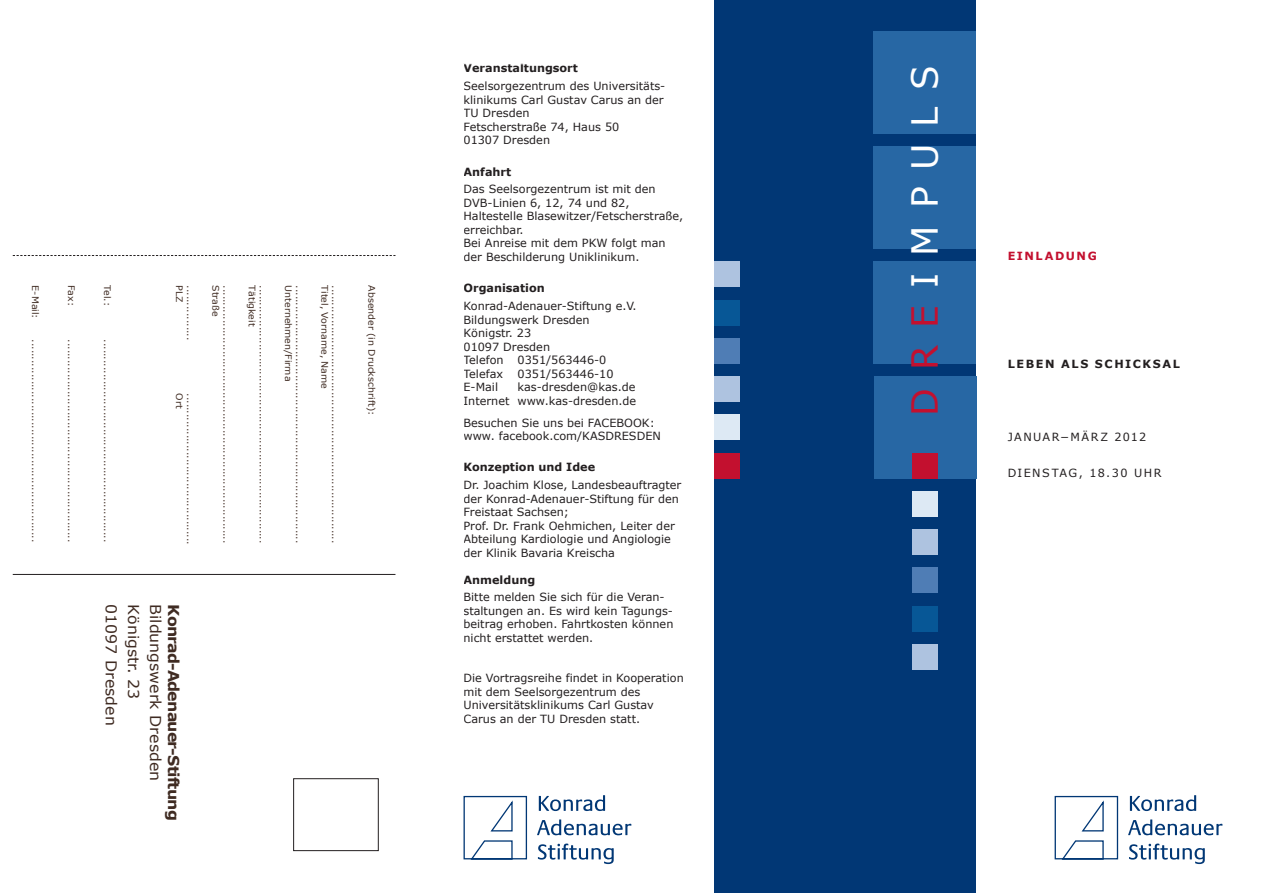
<style>
.page{position:relative;width:1263px;height:893px;background:#fff}
.page>*{position:absolute;margin:0;border:0;box-sizing:border-box;transform-origin:0 0}
.t1{font:36px "Verdana";letter-spacing:.48em;color:#fff}
.t2{font:15px "Verdana";color:#3f2b22;scale:1.05 1}
.t3{font:700 15px "Verdana";color:#3f2b22;scale:1.05 1}
.t4{font:11.25px/13.5px "Verdana";color:#231f20}
.t5{font:700 11.25px "Verdana";color:#231f20}
.t6{font:11.25px "Verdana";letter-spacing:.125em;color:#231f20}
.t7{font:700 11.25px "Verdana";letter-spacing:.14em;color:#231f20}
.t8{font:700 11.25px "Verdana";letter-spacing:.135em;color:#c3102f}
.t9{font:9px "Verdana";color:#3f2b22;scale:1.05 1}
.s1{color:#c3102f}
</style>
<div class="page">
<hr style="left:13px;top:574px;width:382px;height:1px;background:#231f20">
<div style="left:293px;top:778px;width:85px;height:73px;border:1px solid #231f20"></div>
<svg style="left:13px;top:255px;width:382px;height:1px"></svg>
<svg style="left:539px;top:795px;width:66px;height:16px"></svg>
<svg style="left:537px;top:819px;width:94px;height:16px"></svg>
<svg style="left:538px;top:843px;width:76px;height:21px"></svg>
<svg style="left:463px;top:795px;width:65px;height:65px"></svg>
<svg style="left:1130px;top:795px;width:66px;height:16px"></svg>
<svg style="left:1128px;top:819px;width:94px;height:16px"></svg>
<svg style="left:1129px;top:843px;width:76px;height:21px"></svg>
<svg style="left:1054px;top:795px;width:65px;height:65px"></svg>
<div style="left:714px;top:0;width:262px;height:893px;background:#013775"></div>
<div style="left:874px;top:32px;width:102px;height:102px;background:#2767a4"></div>
<div style="left:874px;top:147px;width:102px;height:102px;background:#2767a4"></div>
<div style="left:874px;top:261px;width:102px;height:103px;background:#2767a4"></div>
<div style="left:874px;top:376px;width:102px;height:102px;background:#2767a4"></div>
<div style="left:714px;top:453px;width:26px;height:25px;background:#c3102f"></div>
<div style="left:912px;top:644px;width:26px;height:26px;background:#aec3e0"></div>
<div style="left:912px;top:568px;width:26px;height:25px;background:#4f7db5"></div>
<div style="left:912px;top:529px;width:26px;height:26px;background:#aec3e0"></div>
<div style="left:912px;top:491px;width:26px;height:26px;background:#dde9f4"></div>
<div style="left:912px;top:606px;width:26px;height:25px;background:#075796"></div>
<div style="left:714px;top:300px;width:26px;height:25px;background:#075796"></div>
<div style="left:714px;top:338px;width:26px;height:26px;background:#4f7db5"></div>
<div style="left:714px;top:376px;width:26px;height:26px;background:#aec3e0"></div>
<div style="left:714px;top:415px;width:26px;height:25px;background:#dde9f4"></div>
<div style="left:714px;top:261px;width:26px;height:26px;background:#aec3e0"></div>
<div style="left:912px;top:453px;width:26px;height:25px;background:#c3102f"></div>
<p class="t9" style="left:41px;top:285px;width:33px;rotate:90deg">E-Mail:</p>
<p class="t9" style="left:41px;top:339px;width:195px;rotate:90deg">...........................................................</p>
<p class="t9" style="left:77px;top:285px;width:21px;rotate:90deg">Fax:</p>
<p class="t9" style="left:77px;top:339px;width:195px;rotate:90deg">...........................................................</p>
<p class="t9" style="left:113px;top:285px;width:21px;rotate:90deg">Tel.:</p>
<p class="t9" style="left:113px;top:339px;width:195px;rotate:90deg">...........................................................</p>
<p class="t9" style="left:185px;top:285px;width:52px;rotate:90deg">PLZ</p>
<p class="t9" style="left:196px;top:285px;width:54px;rotate:90deg">................</p>
<p class="t9" style="left:185px;top:393px;width:16px;rotate:90deg">Ort</p>
<p class="t9" style="left:196px;top:393px;width:146px;rotate:90deg">............................................</p>
<p class="t9" style="left:222px;top:285px;width:31px;rotate:90deg">Straße</p>
<p class="t9" style="left:232px;top:285px;width:247px;rotate:90deg">...........................................................................</p>
<p class="t9" style="left:258px;top:285px;width:41px;rotate:90deg">Tätigkeit</p>
<p class="t9" style="left:269px;top:285px;width:247px;rotate:90deg">...........................................................................</p>
<p class="t9" style="left:294px;top:285px;width:93px;rotate:90deg">U nternehmen/Firma</p>
<p class="t9" style="left:305px;top:285px;width:247px;rotate:90deg">...........................................................................</p>
<p class="t9" style="left:330px;top:285px;width:100px;rotate:90deg">Titel, Vorname, Name</p>
<p class="t9" style="left:341px;top:285px;width:247px;rotate:90deg">...........................................................................</p>
<h2 class="t2" style="left:121px;top:604px;width:117px;rotate:90deg">01097 Dresden</h2>
<h2 class="t2" style="left:143px;top:604px;width:92px;rotate:90deg">Königstr. 23</h2>
<h2 class="t2" style="left:165px;top:604px;width:170px;rotate:90deg">Bildungswerk Dresden</h2>
<h2 class="t3" style="left:183px;top:604px;width:208px;rotate:90deg">Konrad-Adenauer-Stiftung</h2>
<p class="t9" style="left:377px;top:285px;width:125px;rotate:90deg">Absender (in Druckschrift):</p>
<p class="t5" style="left:463px;top:61px;width:116px">Veranstaltungsort</p>
<p class="t4" style="left:463px;top:79px;width:203px">Seelsorgezentrum des U niversitäts&shy;klinikums Carl Gustav Carus an der<br>TU Dresden<br>Fetscherstraße 74, H aus 50<br>01307 Dresden</p>
<p class="t5" style="left:463px;top:164px;width:49px">Anfahrt</p>
<p class="t4" style="left:463px;top:182px;width:221px">Das Seelsorgezentrum ist mit den<br>DVB-Linien 6, 12, 74 und 82,<br>H altestelle Blasewitzer/Fetscherstraße, erreichbar.<br>Bei Anreise mit dem PKW folgt man der Beschilderung U niklinikum.</p>
<p class="t5" style="left:463px;top:281px;width:83px">Organisation</p>
<p class="t4" style="left:463px;top:299px;width:175px">Konrad-Adenauer-Stiftung e.V.<br>Bildungswerk Dresden<br>Königstr. 23<br>01097 Dresden<br>Telefon 0351/563446-0<br>Telefax</p>
<p class="t4" style="left:517px;top:366px;width:98px">0351/563446-10</p>
<p class="t4" style="left:463px;top:380px;width:174px;text-align:right">kas-dresden@kas.de<br>Internet www.kas-dresden.de</p>
<p class="t4" style="left:463px;top:415px;width:193px">Besuchen Sie uns bei FACEBOOK: www. facebook.com/KASDRES</p>
<p class="t4" style="left:463px;top:380px;width:36px">E-Mail</p>
<p class="t4" style="left:637px;top:429px;width:17px">DEN</p>
<p class="t5" style="left:463px;top:460px;width:133px">Konzeption und Idee</p>
<p class="t4" style="left:463px;top:478px;width:219px">Dr. Joachim Klose, Landesbeauftragter der Konrad-Adenauer-Stiftung für den Freistaat Sachsen;<br>Prof. Dr. Frank Oehmichen, Leiter der Abteilung Kardiologie und Angiologie der Klinik Bavaria Kreischa</p>
<p class="t5" style="left:463px;top:572px;width:73px">Anmeldung</p>
<p class="t4" style="left:463px;top:590px;width:211px">Bitte melden Sie sich für die Veran&shy;staltungen an. Es wird kein Tagungs&shy;beitrag erhoben. Fahrtkosten können nicht erstattet werden.</p>
<p class="t4" style="left:463px;top:671px;width:222px">Die Vortragsreihe findet in Kooperation mit dem Seelsorgezentrum des<br>U niversitätsklinikums Carl Gustav Carus an der TU Dresden statt.</p>
<h1 class="t1" style="left:902px;top:415px;width:352px;rotate:-90deg"><span class="s1">Dre</span>imp ul s</h1>
<p class="t8" style="left:1008px;top:249px;width:91px">Einladung</p>
<p class="t7" style="left:1008px;top:357px;width:174px">Le ben als schicksal</p>
<p class="t6" style="left:1008px;top:429px;width:140px">januar−März 2012</p>
<p class="t6" style="left:1008px;top:465px;width:156px">Dienstag, 18.30 U hr</p>
</div>
